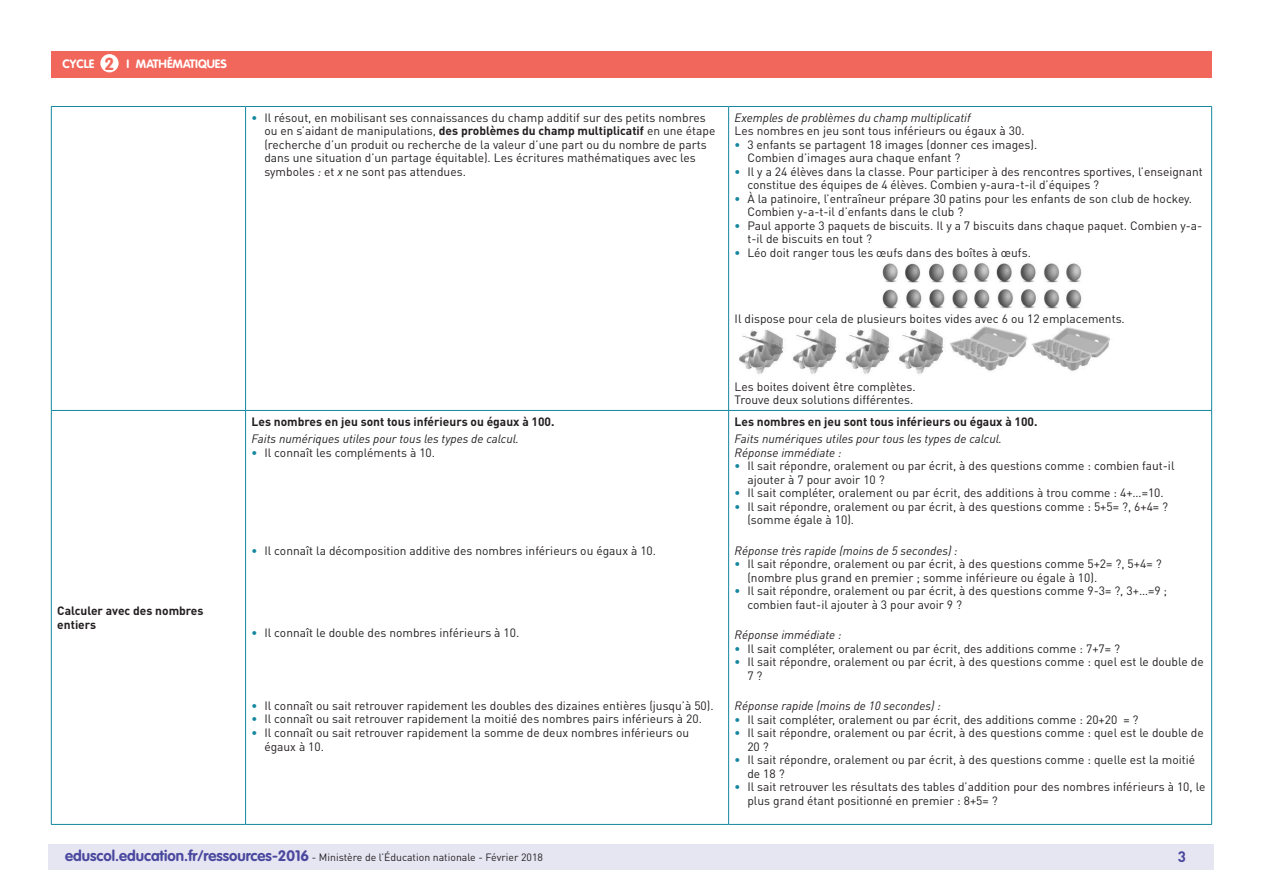
<style>
.page{position:relative;width:1263px;height:893px;background:#fff}
.page>*{position:absolute;margin:0;border:0;box-sizing:border-box;transform-origin:0 0}
.t1{font:700 17.25px "VAG Rounded Std";color:#f2675c}
.t2{font:700 15px "DIN Pro";color:#4a489e}
._14_Texte_tableau{font:12px/13.5px "DIN Pro";color:#231f20}
._14_Texte_tableau-2{font:italic 12px "DIN Pro";color:#231f20}
._06_Texte_courant{font:700 12px "DIN Pro";color:#231f20}
._06_Texte_courant-2{font:12px "DIN Pro";color:#231f20}
._06_Texte_courant-3{font:italic 12px "DIN Pro";color:#231f20}
.Texte_gras_noir{font:700 12px/13.5px "DIN Pro";color:#231f20}
.t3{font:700 12px "VAG Rounded Std";color:#fff}
.t4{font:10.5px "DIN Pro";color:#231f20}
.s1{font-weight:700;color:#16879f}
.s2{font-weight:700}
.s3{font-style:italic}
.s4{font-family:"VAG Rounded Std";font-weight:700;font-size:15px;color:#4a489e}
</style>
<div class="page">
<div style="left:49px;top:844px;width:1165px;height:26px;background:#e6e5f2"></div>
<div style="left:51px;top:51px;width:1161px;height:27px;background:#f2675c"></div>
<div style="left:100px;top:54px;width:19px;height:18px;background:#fff;border-radius:50%"></div>
<hr style="left:51px;top:106px;width:195px;height:1px;background:#16879f">
<hr style="left:51px;top:107px;width:1px;height:303px;background:#16879f">
<hr style="left:246px;top:106px;width:483px;height:1px;background:#16879f">
<hr style="left:245px;top:107px;width:1px;height:303px;background:#16879f">
<hr style="left:729px;top:106px;width:483px;height:1px;background:#16879f">
<hr style="left:728px;top:107px;width:1px;height:303px;background:#16879f">
<hr style="left:1211px;top:107px;width:1px;height:303px;background:#16879f">
<hr style="left:51px;top:410px;width:195px;height:1px;background:#16879f">
<hr style="left:51px;top:411px;width:1px;height:413px;background:#16879f">
<hr style="left:246px;top:410px;width:483px;height:1px;background:#16879f">
<hr style="left:245px;top:411px;width:1px;height:413px;background:#16879f">
<hr style="left:729px;top:410px;width:483px;height:1px;background:#16879f">
<hr style="left:728px;top:411px;width:1px;height:413px;background:#16879f">
<hr style="left:1211px;top:411px;width:1px;height:413px;background:#16879f">
<hr style="left:51px;top:824px;width:195px;height:1px;background:#16879f">
<hr style="left:246px;top:824px;width:483px;height:1px;background:#16879f">
<hr style="left:729px;top:824px;width:483px;height:1px;background:#16879f">
<img style="left:882px;top:263px;width:200px;height:46px">
<img style="left:739px;top:329px;width:205px;height:45px">
<img style="left:949px;top:326px;width:162px;height:45px">
<p class="t3" style="left:63px;top:57px;width:33px">CYCLE</p>
<p class="t3" style="left:127px;top:57px;width:102px">I MATHÉMATIQUES</p>
<h1 class="t1" style="left:105px;top:53px;width:11px">2</h1>
<p class="Texte_gras_noir" style="left:57px;top:604px;width:148px">Calculer avec des nombres entiers</p>
<p class="_14_Texte_tableau" style="left:264px;top:110px;width:453px;text-indent:-13px"><span class="s1">•</span> Il résout, en mobilisant ses connaissances du champ additif sur des petits nombres ou en s’aidant de manipulations, <span class="s2">des problèmes du champ multiplicatif</span> en une étape (recherche d’un produit ou recherche de la valeur d’une part ou du nombre de parts dans une situation d’un partage équitable). Les écritures mathématiques avec les symboles <span class="s3">:</span> et <span class="s3">x</span> ne sont pas attendues.</p>
<p class="_06_Texte_courant-3" style="left:735px;top:110px;width:238px">Exemples de problèmes du champ multiplicatif</p>
<p class="_06_Texte_courant-2" style="left:735px;top:123px;width:292px">Les nombres en jeu sont tous inférieurs ou égaux à 30.</p>
<p class="_14_Texte_tableau" style="left:747px;top:137px;width:292px;text-indent:-13px"><span class="s1">•</span> 3 enfants se partagent 18 images (donner ces images).<br>Combien d’images aura chaque enfant ?</p>
<p class="_14_Texte_tableau" style="left:747px;top:164px;width:457px;text-indent:-13px"><span class="s1">•</span> Il y a 24 élèves dans la classe. Pour participer à des rencontres sportives, l’enseignant constitue des équipes de 4 élèves. Combien y-aura-t-il d’équipes ?</p>
<p class="_14_Texte_tableau" style="left:747px;top:191px;width:446px;text-indent:-13px"><span class="s1">•</span> À la patinoire, l’entraîneur prépare 30 patins pour les enfants de son club de hockey.<br>Combien y-a-t-il d’enfants dans le club ?</p>
<p class="_14_Texte_tableau" style="left:747px;top:218px;width:456px;text-indent:-13px"><span class="s1">•</span> Paul apporte 3 paquets de biscuits. Il y a 7 biscuits dans chaque paquet. Combien y-a&shy;t-il de biscuits en tout ?</p>
<p class="_14_Texte_tableau" style="left:735px;top:245px;width:298px"><span class="s1">•</span> Léo doit ranger tous les œufs dans des boîtes à œufs.</p>
<p class="_14_Texte_tableau" style="left:735px;top:312px;width:392px">Il dispose pour cela de plusieurs boites vides avec 6 ou 12 emplacements.</p>
<p class="_06_Texte_courant" style="left:252px;top:413px;width:304px">Les nombres en jeu sont tous inférieurs ou égaux à 100.</p>
<p class="_14_Texte_tableau-2" style="left:252px;top:432px;width:269px">Faits numériques utiles pour tous les types de calcul.</p>
<p class="_14_Texte_tableau" style="left:252px;top:446px;width:185px"><span class="s1">•</span> Il connaît les compléments à 10.</p>
<p class="_14_Texte_tableau" style="left:252px;top:544px;width:406px"><span class="s1">•</span> Il connaît la décomposition additive des nombres inférieurs ou égaux à 10.</p>
<p class="_14_Texte_tableau" style="left:252px;top:626px;width:269px"><span class="s1">•</span> Il connaît le double des nombres inférieurs à 10.</p>
<p class="_14_Texte_tableau" style="left:252px;top:699px;width:464px"><span class="s1">•</span> Il connaît ou sait retrouver rapidement les doubles des dizaines entières (jusqu’à 50).</p>
<p class="_14_Texte_tableau" style="left:252px;top:712px;width:452px"><span class="s1">•</span> Il connaît ou sait retrouver rapidement la moitié des nombres pairs inférieurs à 20.</p>
<p class="_14_Texte_tableau" style="left:264px;top:726px;width:426px;text-indent:-13px"><span class="s1">•</span> Il connaît ou sait retrouver rapidement la somme de deux nombres inférieurs ou égaux à 10.</p>
<p class="_14_Texte_tableau" style="left:735px;top:380px;width:183px">Les boites doivent être complètes.</p>
<p class="_14_Texte_tableau" style="left:735px;top:393px;width:180px">Trouve deux solutions différentes.</p>
<p class="_06_Texte_courant" style="left:735px;top:413px;width:304px">Les nombres en jeu sont tous inférieurs ou égaux à 100.</p>
<p class="_14_Texte_tableau-2" style="left:735px;top:432px;width:269px">Faits numériques utiles pour tous les types de calcul.</p>
<p class="_14_Texte_tableau-2" style="left:735px;top:445px;width:108px">Réponse immédiate :</p>
<p class="_14_Texte_tableau" style="left:747px;top:459px;width:429px;text-indent:-13px"><span class="s1">•</span> Il sait répondre, oralement ou par écrit, à des questions comme : combien faut-il ajouter à 7 pour avoir 10 ?</p>
<p class="_14_Texte_tableau" style="left:735px;top:486px;width:431px"><span class="s1">•</span> Il sait compléter, oralement ou par écrit, des additions à trou comme : 4+…=10.</p>
<p class="_14_Texte_tableau" style="left:747px;top:500px;width:422px;text-indent:-13px"><span class="s1">•</span> Il sait répondre, oralement ou par écrit, à des questions comme : 5+5= ?, 6+4= ? (somme égale à 10).</p>
<p class="_14_Texte_tableau-2" style="left:735px;top:543px;width:225px">Réponse très rapide (moins de 5 secondes) :</p>
<p class="_14_Texte_tableau" style="left:747px;top:557px;width:416px;text-indent:-13px"><span class="s1">•</span> Il sait répondre, oralement ou par écrit, à des questions comme 5+2= ?, 5+4= ? (nombre plus grand en premier ; somme inférieure ou égale à 10).</p>
<p class="_14_Texte_tableau" style="left:747px;top:584px;width:421px;text-indent:-13px"><span class="s1">•</span> Il sait répondre, oralement ou par écrit, à des questions comme 9-3= ?, 3+…=9 ; combien faut-il ajouter à 3 pour avoir 9 ?</p>
<p class="_14_Texte_tableau-2" style="left:735px;top:628px;width:108px">Réponse immédiate :</p>
<p class="_14_Texte_tableau" style="left:735px;top:642px;width:387px"><span class="s1">•</span> Il sait compléter, oralement ou par écrit, des additions comme : 7+7= ?</p>
<p class="_14_Texte_tableau" style="left:747px;top:655px;width:458px;text-indent:-13px"><span class="s1">•</span> Il sait répondre, oralement ou par écrit, à des questions comme : quel est le double de<br>7 ?</p>
<p class="_14_Texte_tableau-2" style="left:735px;top:699px;width:208px">Réponse rapide (moins de 10 secondes) :</p>
<p class="_14_Texte_tableau" style="left:735px;top:713px;width:405px"><span class="s1">•</span> Il sait compléter, oralement ou par écrit, des additions comme : 20+20 = ?</p>
<p class="_14_Texte_tableau" style="left:747px;top:726px;width:458px;text-indent:-13px"><span class="s1">•</span> Il sait répondre, oralement ou par écrit, à des questions comme : quel est le double de<br>20 ?</p>
<p class="_14_Texte_tableau" style="left:747px;top:753px;width:449px;text-indent:-13px"><span class="s1">•</span> Il sait répondre, oralement ou par écrit, à des questions comme : quelle est la moitié de 18 ?</p>
<p class="_14_Texte_tableau" style="left:747px;top:780px;width:459px;text-indent:-13px"><span class="s1">•</span> Il sait retrouver les résultats des tables d’addition pour des nombres inférieurs à 10, le plus grand étant positionné en premier : 8+5= ?</p>
<p class="t4" style="left:65px;top:850px;width:479px"><span class="s4">eduscol.education.fr/ressources-2016</span> - Ministère de l’Éducation nationale - Février 2018</p>
<p class="t2" style="left:1178px;top:846px;width:10px">3</p>
</div>
